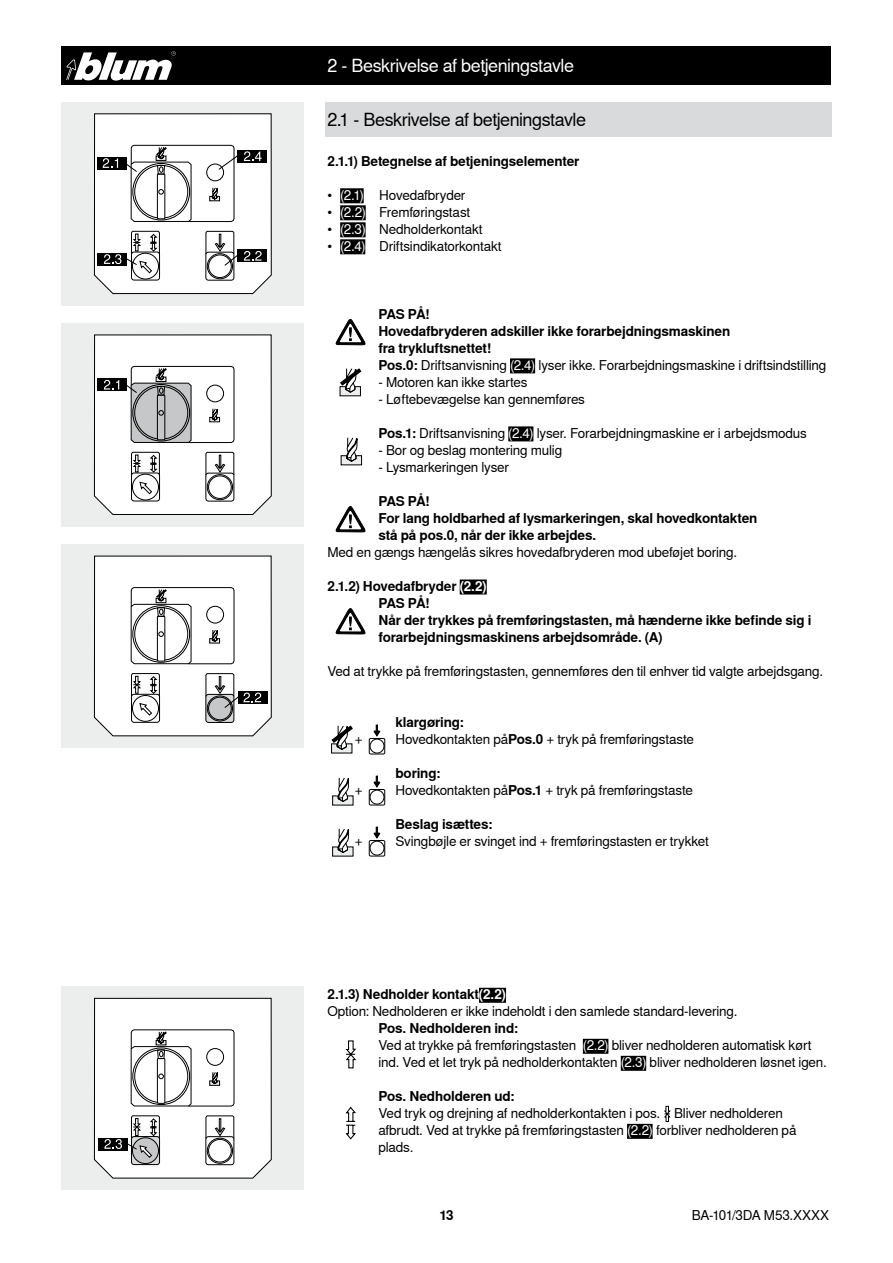
<style>
.page{position:relative;width:893px;height:1263px;background:#fff}
.page>*{position:absolute;margin:0;border:0;box-sizing:border-box;transform-origin:0 0}
.t1{font:18px "Nimbus Sans Global";letter-spacing:-.025em;color:#000}
.t2{font:18px "Nimbus Sans Global";letter-spacing:-.03em;color:#fff}
.t3{font:13.5px/17px "Nimbus Sans Global";letter-spacing:-.015em;color:#000}
.t4{font:700 13.5px/17px "Nimbus Sans Global";letter-spacing:-.01em;color:#000}
.s1{color:#fff}
.s2{font-weight:400}
.s3{font-weight:400;color:#fff}
.s4{font-weight:700}
.s5{font-weight:700;color:#fff}
</style>
<div class="page">
<div style="left:325px;top:102px;width:506px;height:34px;background:#d9dadb"></div>
<div style="left:62px;top:47px;width:769px;height:38px;background:#000"></div>
<div style="left:340px;top:188px;width:24px;height:15px;background:#000"></div>
<div style="left:340px;top:205px;width:26px;height:15px;background:#000"></div>
<div style="left:340px;top:222px;width:26px;height:15px;background:#000"></div>
<div style="left:340px;top:239px;width:25px;height:15px;background:#000"></div>
<div style="left:510px;top:358px;width:25px;height:15px;background:#000"></div>
<div style="left:508px;top:426px;width:25px;height:15px;background:#000"></div>
<div style="left:460px;top:579px;width:27px;height:15px;background:#000"></div>
<div style="left:479px;top:988px;width:27px;height:15px;background:#000"></div>
<div style="left:583px;top:1039px;width:25px;height:15px;background:#000"></div>
<div style="left:621px;top:1056px;width:25px;height:15px;background:#000"></div>
<div style="left:627px;top:1124px;width:26px;height:15px;background:#000"></div>
<svg style="left:664px;top:1106px;width:7px;height:16px"></svg>
<div style="left:62px;top:102px;width:242px;height:203px;background:#eceded"></div>
<svg style="left:94px;top:113px;width:178px;height:181px;background:#dfdfdf"></svg>
<div style="left:62px;top:323px;width:242px;height:203px;background:#eceded"></div>
<svg style="left:94px;top:334px;width:178px;height:181px;background:#e2e2e2"></svg>
<div style="left:62px;top:544px;width:242px;height:203px;background:#eceded"></div>
<svg style="left:94px;top:555px;width:178px;height:182px;background:#e6e6e6"></svg>
<div style="left:62px;top:986px;width:242px;height:204px;background:#eceded"></div>
<svg style="left:94px;top:997px;width:178px;height:182px;background:#e6e6e6"></svg>
<svg style="left:336px;top:319px;width:29px;height:26px"></svg>
<svg style="left:339px;top:368px;width:23px;height:29px"></svg>
<svg style="left:340px;top:437px;width:22px;height:29px"></svg>
<svg style="left:336px;top:608px;width:29px;height:26px"></svg>
<svg style="left:331px;top:725px;width:22px;height:29px"></svg>
<svg style="left:332px;top:777px;width:22px;height:29px"></svg>
<svg style="left:332px;top:828px;width:22px;height:29px"></svg>
<svg style="left:369px;top:738px;width:16px;height:16px"></svg>
<div style="left:369px;top:738px;width:16px;height:16px;border:1px solid #000"></div>
<div style="left:370px;top:739px;width:14px;height:14px;background:#fff;border-radius:50%"></div>
<div style="left:370px;top:739px;width:14px;height:14px;border:1px solid #000;border-radius:50%"></div>
<svg style="left:374px;top:724px;width:6px;height:13px"></svg>
<div style="left:369px;top:789px;width:16px;height:16px;border:1px solid #000"></div>
<div style="left:370px;top:790px;width:14px;height:14px;border:1px solid #000;border-radius:50%"></div>
<svg style="left:374px;top:775px;width:6px;height:13px"></svg>
<div style="left:369px;top:840px;width:16px;height:16px;border:1px solid #000"></div>
<div style="left:370px;top:841px;width:14px;height:14px;border:1px solid #000;border-radius:50%"></div>
<svg style="left:374px;top:827px;width:6px;height:12px"></svg>
<svg style="left:345px;top:1040px;width:11px;height:29px"></svg>
<svg style="left:345px;top:1106px;width:11px;height:34px"></svg>
<svg style="left:336px;top:506px;width:29px;height:26px"></svg>
<svg style="left:66px;top:51px;width:110px;height:30px"></svg>
<h1 class="t2" style="left:327px;top:56px;width:248px">2 - Beskrivelse af betjeningstavle</h1>
<h1 class="t1" style="left:327px;top:109px;width:260px">2.1 - Beskrivelse af betjeningstavle</h1>
<p class="t4" style="left:327px;top:152px;width:254px">2.1.1) Betegnelse af betjeningselementer</p>
<p class="t3" style="left:327px;top:186px;width:140px">• <span class="s1">(2.1)</span> Hovedafbryder</p>
<p class="t3" style="left:327px;top:203px;width:144px">• <span class="s1">(2.2)</span> Fremføringstast</p>
<p class="t3" style="left:327px;top:220px;width:157px">• <span class="s1">(2.3)</span> Nedholderkontakt</p>
<p class="t3" style="left:327px;top:237px;width:176px">• <span class="s1">(2.4)</span> Driftsindikatorkontakt</p>
<p class="t4" style="left:378px;top:305px;width:449px">PAS PÅ!<br>Hovedafbryderen adskiller ikke forarbejdningsmaskinen<br>fra trykluftsnettet!<br>Pos.0: <span class="s2">Driftsanvisning</span> <span class="s3">(2.4)</span> <span class="s2">lyser ikke. Forarbejdningsmaskine i driftsindstilling</span></p>
<p class="t3" style="left:378px;top:373px;width:151px">- Motoren kan ikke startes</p>
<p class="t3" style="left:378px;top:390px;width:208px">- Løftebevægelse kan gennemføres</p>
<p class="t3" style="left:378px;top:424px;width:430px"><span class="s4">Pos.1:</span> Driftsanvisning <span class="s1">(2.4)</span> lyser. Forarbejdningmaskine er i arbejdsmodus</p>
<p class="t3" style="left:378px;top:442px;width:185px">- Bor og beslag montering mulig</p>
<p class="t3" style="left:378px;top:459px;width:132px">- Lysmarkeringen lyser</p>
<p class="t4" style="left:378px;top:493px;width:381px">PAS PÅ!<br>For lang holdbarhed af lysmarkeringen, skal hovedkontakten stå på pos.0, når der ikke arbejdes.</p>
<p class="t3" style="left:327px;top:544px;width:411px">Med en gængs hængelås sikres hovedafbryderen mod ubeføjet boring.</p>
<p class="t4" style="left:378px;top:578px;width:435px;text-indent:-51px">2.1.2) Hovedafbryder <span class="s1">(2.2)<br></span>PAS PÅ!<br>Når der trykkes på fremføringstasten, må hænderne ikke befinde sig i forarbejdningsmaskinens arbejdsområde. (A)</p>
<p class="t3" style="left:327px;top:663px;width:497px">Ved at trykke på fremføringstasten, gennemføres den til enhver tid valgte arbejdsgang.</p>
<p class="t3" style="left:395px;top:714px;width:300px"><span class="s4">klargøring:<br></span>Hovedkontakten på<span class="s4">Pos.0</span> + tryk på fremføringstaste</p>
<p class="t3" style="left:395px;top:765px;width:299px"><span class="s4">boring:<br></span>Hovedkontakten på<span class="s4">Pos.1</span> + tryk på fremføringstaste</p>
<p class="t4" style="left:395px;top:816px;width:99px">Beslag isættes:</p>
<p class="t3" style="left:395px;top:833px;width:315px">Svingbøjle er svinget ind + fremføringstasten er trykket</p>
<p class="t3" style="left:355px;top:731px;width:9px">+</p>
<p class="t3" style="left:355px;top:782px;width:9px">+</p>
<p class="t3" style="left:355px;top:833px;width:9px">+</p>
<p class="t3" style="left:327px;top:986px;width:412px"><span class="s4">2.1.3) Nedholder kontakt</span><span class="s5">(2.2)<br></span>Option: Nedholderen er ikke indeholdt i den samlede standard-levering.</p>
<p class="t3" style="left:378px;top:1020px;width:450px"><span class="s4">Pos. Nedholderen ind:<br></span>Ved at trykke på fremføringstasten <span class="s1">(2.2)</span> bliver nedholderen automatisk kørt ind. Ved et let tryk på nedholderkontakten <span class="s1">(2.3)</span> bliver nedholderen løsnet igen.</p>
<p class="t4" style="left:378px;top:1088px;width:138px">Pos. Nedholderen ud:</p>
<p class="t3" style="left:378px;top:1105px;width:420px">Ved tryk og drejning af nedholderkontakten i pos. Bliver nedholderen afbrudt. Ved at trykke på fremføringstasten <span class="s1">(2.2)</span> forbliver nedholderen på plads.</p>
<p class="t4" style="left:439px;top:1207px;width:16px">13</p>
<p class="t3" style="left:692px;top:1207px;width:139px">BA-101/3DA M53.XXXX</p>
</div>
